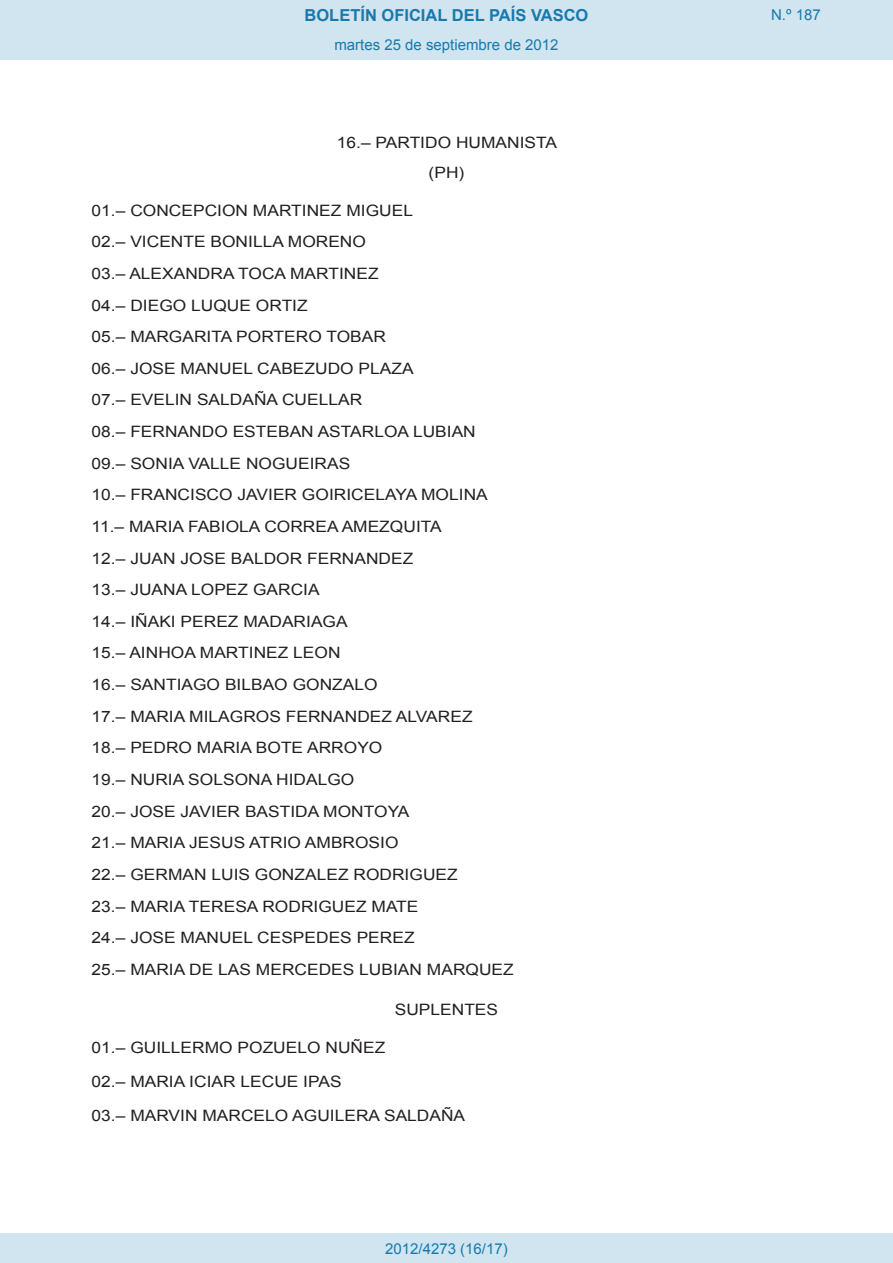
<style>
.page{position:relative;width:893px;height:1263px;background:#fff}
.page>*{position:absolute;margin:0;border:0;box-sizing:border-box;transform-origin:0 0}
.t1{font:700 16.5px "Arial";color:#1879ad}
.BOPVDetalle{font:15.6px "Arial";color:#231f20;scale:1.11 1}
.BOPVClaveSin{font:15.6px "Arial";color:#231f20;scale:1.11 1}
.BOPVClave{font:15.6px "Arial";color:#231f20;scale:1.11 1}
.Paginacion_Centro{font:15px "Arial";color:#1879ad}
</style>
<div class="page">
<div style="left:0;top:0;width:893px;height:60px;background:#d0e5f0"></div>
<div style="left:0;top:1233px;width:893px;height:30px;background:#d0e5f0"></div>
<p class="t1" style="left:305px;top:4px;width:285px">BOLETÍN OFICIAL DEL PAÍS VASCO</p>
<p class="Paginacion_Centro" style="left:334px;top:35px;width:226px">martes 25 de septiembre de 2012</p>
<p class="BOPVClaveSin" style="left:337px;top:132px;width:200px">16.– PARTIDO HUMANISTA</p>
<p class="BOPVClave" style="left:429px;top:162px;width:34px">(PH)</p>
<p class="BOPVDetalle" style="left:92px;top:200px;width:291px">01.– CONCEPCION MARTINEZ MIGUEL</p>
<p class="BOPVDetalle" style="left:92px;top:232px;width:249px">02.– VICENTE BONILLA MORENO</p>
<p class="BOPVDetalle" style="left:92px;top:263px;width:260px">03.– ALEXANDRA TOCA MARTINEZ</p>
<p class="BOPVDetalle" style="left:92px;top:295px;width:196px">04.– DIEGO LUQUE ORTIZ</p>
<p class="BOPVDetalle" style="left:92px;top:326px;width:267px">05.– MARGARITA PORTERO TOBAR</p>
<p class="BOPVDetalle" style="left:92px;top:358px;width:292px">06.– JOSE MANUEL CABEZUDO PLAZA</p>
<p class="BOPVDetalle" style="left:92px;top:390px;width:245px">07.– EVELIN SALDAÑA CUELLAR</p>
<p class="BOPVDetalle" style="left:92px;top:421px;width:348px">08.– FERNANDO ESTEBAN ASTARLOA LUBIAN</p>
<p class="BOPVDetalle" style="left:92px;top:453px;width:234px">09.– SONIA VALLE NOGUEIRAS</p>
<p class="BOPVDetalle" style="left:92px;top:485px;width:358px">10.– FRANCISCO JAVIER GOIRICELAYA MOLINA</p>
<p class="BOPVDetalle" style="left:92px;top:516px;width:317px">11.– MARIA FABIOLA CORREA AMEZQUITA</p>
<p class="BOPVDetalle" style="left:92px;top:548px;width:291px">12.– JUAN JOSE BALDOR FERNANDEZ</p>
<p class="BOPVDetalle" style="left:92px;top:579px;width:207px">13.– JUANA LOPEZ GARCIA</p>
<p class="BOPVDetalle" style="left:92px;top:611px;width:232px">14.– IÑAKI PEREZ MADARIAGA</p>
<p class="BOPVDetalle" style="left:92px;top:643px;width:226px">15.– AINHOA MARTINEZ LEON</p>
<p class="BOPVDetalle" style="left:92px;top:674px;width:259px">16.– SANTIAGO BILBAO GONZALO</p>
<p class="BOPVDetalle" style="left:92px;top:706px;width:345px">17.– MARIA MILAGROS FERNANDEZ ALVAREZ</p>
<p class="BOPVDetalle" style="left:92px;top:738px;width:263px">18.– PEDRO MARIA BOTE ARROYO</p>
<p class="BOPVDetalle" style="left:92px;top:769px;width:238px">19.– NURIA SOLSONA HIDALGO</p>
<p class="BOPVDetalle" style="left:92px;top:801px;width:288px">20.– JOSE JAVIER BASTIDA MONTOYA</p>
<p class="BOPVDetalle" style="left:92px;top:832px;width:278px">21.– MARIA JESUS ATRIO AMBROSIO</p>
<p class="BOPVDetalle" style="left:92px;top:864px;width:331px">22.– GERMAN LUIS GONZALEZ RODRIGUEZ</p>
<p class="BOPVDetalle" style="left:92px;top:896px;width:296px">23.– MARIA TERESA RODRIGUEZ MATE</p>
<p class="BOPVDetalle" style="left:92px;top:927px;width:292px">24.– JOSE MANUEL CESPEDES PEREZ</p>
<p class="BOPVDetalle" style="left:92px;top:959px;width:382px">25.– MARIA DE LAS MERCEDES LUBIAN MARQUEZ</p>
<p class="BOPVClave" style="left:395px;top:999px;width:95px">SUPLENTES</p>
<p class="BOPVDetalle" style="left:92px;top:1037px;width:266px">01.– GUILLERMO POZUELO NUÑEZ</p>
<p class="BOPVDetalle" style="left:92px;top:1071px;width:227px">02.– MARIA ICIAR LECUE IPAS</p>
<p class="BOPVDetalle" style="left:92px;top:1105px;width:338px">03.– MARVIN MARCELO AGUILERA SALDAÑA</p>
<p class="Paginacion_Centro" style="left:385px;top:1238px;width:124px">2012/4273 (16/17)</p>
<p class="Paginacion_Centro" style="left:771px;top:5px;width:51px">N.º 187</p>
</div>
